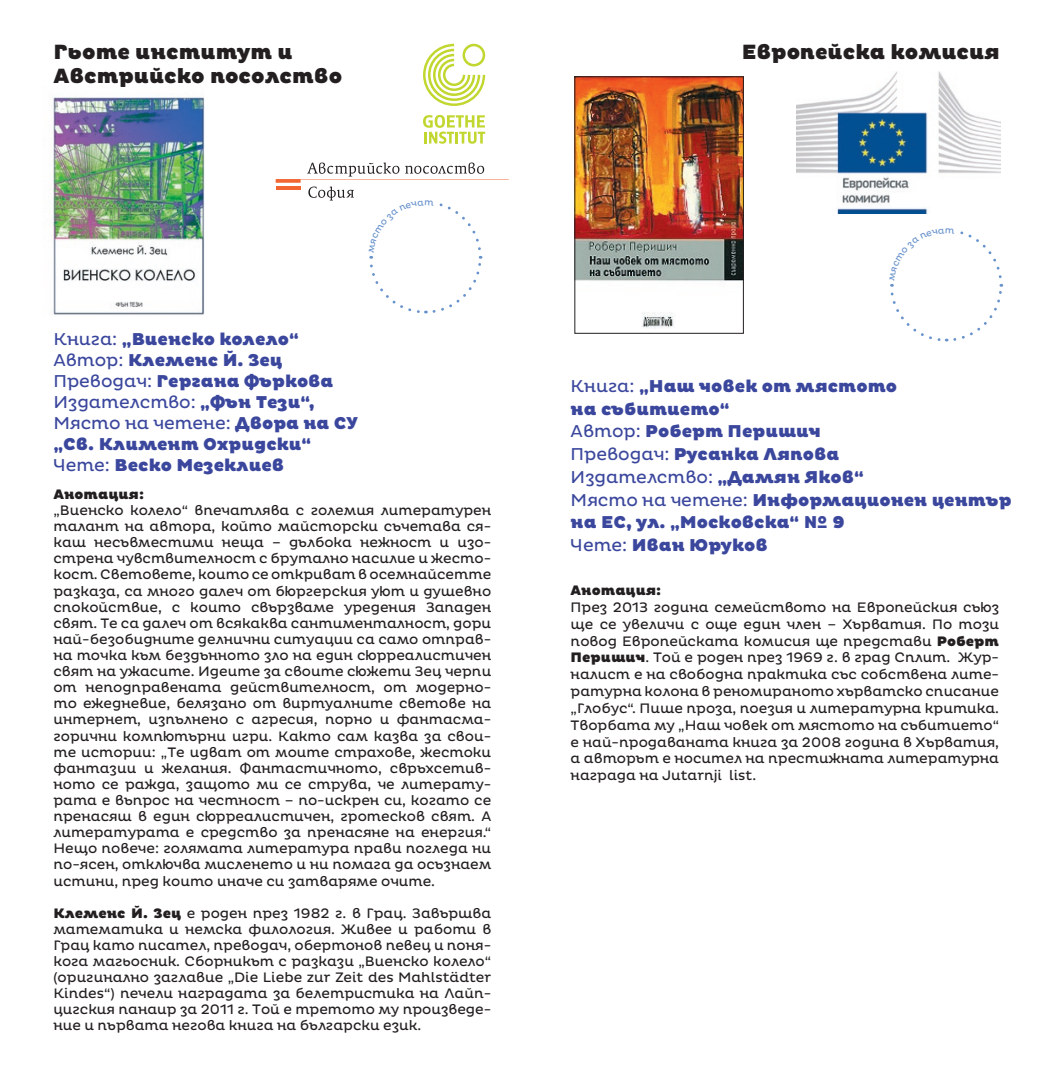
<style>
.page{position:relative;width:1052px;height:1072px;background:#fff}
.page>*{position:absolute;margin:0;border:0;box-sizing:border-box;transform-origin:0 0}
.t1{font:21px "Pluto Black Bulgarian";color:#231f20}
.t2{font:17.5px/22.8px "Pluto Black Bulgarian";color:#3b479d}
.t3{font:17.5px/21px "Pluto Regular Bulgarian";color:#3b479d}
.t4{font:14px/16.1px "Pluto Regular Bulgarian";color:#231f20;text-align:justify}
.t5{font:14px "Pluto Black Bulgarian";color:#231f20}
.s1{font-family:"Pluto Regular Bulgarian"}
.s2{font-family:"Pluto Black Bulgarian"}
</style>
<div class="page">
<img style="left:796px;top:72px;width:204px;height:141px">
<img style="left:53px;top:96px;width:152px;height:219px">
<svg style="left:423px;top:44px;width:62px;height:62px"></svg>
<svg style="left:423px;top:115px;width:62px;height:29px"></svg>
<img style="left:576px;top:79px;width:165px;height:250px">
<svg style="left:276px;top:162px;width:233px;height:152px"></svg>
<svg style="left:890px;top:231px;width:113px;height:111px"></svg>
<h1 class="t1" style="left:53px;top:39px;width:241px">Гьоте институт и</h1>
<h1 class="t1" style="left:741px;top:39px;width:260px">Европейска комисия</h1>
<h1 class="t1" style="left:53px;top:64px;width:290px">Австрийско посолство</h1>
<p class="t2" style="left:53px;top:329px;width:281px;line-height:21px"><span class="s1">Книга:</span> „Виенско колело“<br><span class="s1">Автор:</span> Клеменс Й. Зец<br><span class="s1">Преводач:</span> Гергана Фъркова</p>
<p class="t3" style="left:53px;top:391px;width:306px">Издателство: <span class="s2">„Фън Тези“,<br></span>Място на четене: <span class="s2">Двора на СУ</span></p>
<p class="t2" style="left:53px;top:434px;width:259px;line-height:21px">„Св. Климент Охридски“<br><span class="s1">Чете:</span> Веско Мезеклиев</p>
<p class="t5" style="left:53px;top:486px;width:92px">Анотация:</p>
<p class="t4" style="left:53px;top:502px;width:439px">„Виенско колело“ впечатлява с големия литературен талант на автора, който майсторски съчетава ся&shy;каш несъвместими неща – дълбока нежност и изо&shy;стрена чувствителност с брутално насилие и жесто&shy;кост. Световете, които се откриват в осемнайсетте разказа, са много далеч от бюргерския уют и душевно спокойствие, с които свързваме уредения Западен свят. Те са далеч от всякаква сантименталност, дори най-безобидните делнични ситуации са само отправ&shy;на точка към бездънното зло на един сюрреалистичен свят на ужасите. Идеите за своите сюжети Зец черпи от неподправената действителност, от модерно&shy;то ежедневие, белязано от виртуалните светове на интернет, изпълнено с агресия, порно и фантасма&shy;горични компютърни игри. Както сам казва за свои&shy;те истории: „Те идват от моите страхове, жестоки фантазии и желания. Фантастичното, свръхсетив&shy;ното се ражда, защото ми се струва, че литерату&shy;рата е въпрос на честност – по-искрен си, когато се пренасяш в един сюрреалистичен, гротесков свят. А литературата е средство за пренасяне на енергия.“ Нещо повече: голямата литература прави погледа ни по-ясен, отключва мисленето и ни помага да осъзнаем истини, пред които иначе си затваряме очите.</p>
<p class="t4" style="left:53px;top:905px;width:439px"><span class="s2">Клеменс Й. Зец</span> е роден през 1982 г. в Грац. Завършва математика и немска филология. Живее и работи в Грац като писател, преводач, обертонов певец и поня&shy;кога магьосник. Сборникът с разкази „Виенско колело“ (оригинално заглавие „Die Liebe zur Zeit des Mahlstädter Kindes“) печели наградата за белетристика на Лайп&shy;цигския панаир за 2011 г. Той е третото му произведе&shy;ние и първата негова книга на български език.</p>
<p class="t2" style="left:570px;top:375px;width:328px"><span class="s1">Книга:</span> „Наш човек от мястото на събитието“<br><span class="s1">Автор:</span> Роберт Перишич<br><span class="s1">Преводач:</span> Русанка Ляпова</p>
<p class="t3" style="left:570px;top:467px;width:295px">Издателство: <span class="s2">„Дамян Яков“</span></p>
<p class="t2" style="left:570px;top:489px;width:442px"><span class="s1">Място на четене:</span> Информационен център на ЕС, ул. „Московска“ № 9<br><span class="s1">Чете:</span> Иван Юруков</p>
<p class="t5" style="left:570px;top:582px;width:92px">Анотация:</p>
<p class="t4" style="left:570px;top:599px;width:430px;line-height:16.8px">През 2013 година семейството на Европейския съюз ще се увеличи с още един член – Хърватия. По този повод Европейската комисия ще представи <span class="s2">Роберт Перишич</span>. Той е роден през 1969 г. в град Сплит. Жур&shy;налист е на свободна практика със собствена лите&shy;ратурна колона в реномираното хърватско списание „Глобус“. Пише проза, поезия и литературна критика.<br>Творбата му „Наш човек от мястото на събитието“ е най-продаваната книга за 2008 година в Хърватия, а авторът е носител на престижната литературна награда на Jutarnji list.</p>
</div>
